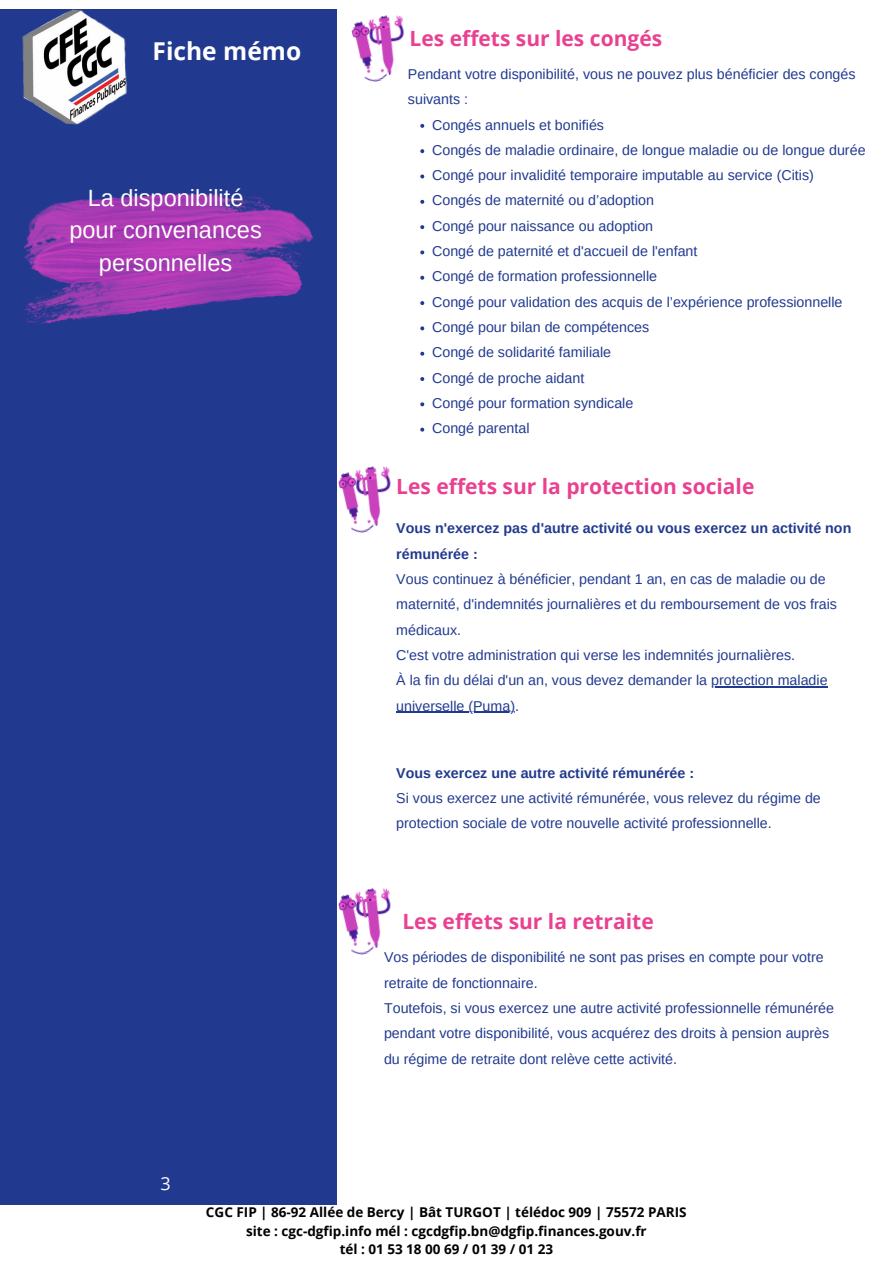
<style>
.page{position:relative;width:893px;height:1263px;background:#fff}
.page>*{position:absolute;margin:0;border:0;box-sizing:border-box;transform-origin:0 0}
.t1{font:700 32.25px/38.3px "Montserrat";color:#fefefa}
.t2{font:700 24.6px "Open Sans";color:#fff}
.t3{font:23.55px/32.6px "Arimo";color:#fefefa;text-align:center}
.t4{font:700 21px "Open Sans";color:#e94190}
.t5{font:18px "Open Sans";color:#fff}
.t6{font:14.25px/25.3px "Arimo";color:#213a8f}
.t7{font:700 14.25px/25.3px "Arimo";color:#213a8f}
.t8{font:700 13.5px/18.6px "Open Sans";color:#000;text-align:center}
</style>
<div class="page">
<div style="left:0;top:9px;width:337px;height:1195px;background:#213a8f"></div>
<img style="left:24px;top:194px;width:289px;height:131px">
<img style="left:22px;top:9px;width:105px;height:116px">
<hr style="left:711px;top:686px;width:116px;height:1px;background:#213a8f">
<hr style="left:396px;top:712px;width:119px;height:1px;background:#213a8f">
<img style="left:338px;top:466px;width:53px;height:67px">
<img style="left:338px;top:888px;width:53px;height:67px">
<img style="left:351px;top:15px;width:54px;height:67px">
<svg style="left:420px;top:124px;width:4px;height:4px"></svg>
<svg style="left:420px;top:149px;width:4px;height:4px"></svg>
<svg style="left:420px;top:175px;width:4px;height:3px"></svg>
<svg style="left:420px;top:200px;width:4px;height:4px"></svg>
<svg style="left:420px;top:225px;width:4px;height:4px"></svg>
<svg style="left:420px;top:250px;width:4px;height:4px"></svg>
<svg style="left:420px;top:276px;width:4px;height:4px"></svg>
<svg style="left:420px;top:301px;width:4px;height:4px"></svg>
<svg style="left:420px;top:326px;width:4px;height:4px"></svg>
<svg style="left:420px;top:352px;width:4px;height:4px"></svg>
<svg style="left:420px;top:377px;width:4px;height:4px"></svg>
<svg style="left:420px;top:402px;width:4px;height:4px"></svg>
<svg style="left:420px;top:428px;width:4px;height:4px"></svg>
<h2 class="t2" style="left:152px;top:34px;width:150px">Fiche mémo</h2>
<h3 class="t3" style="left:69px;top:181px;width:194px">La disponibilité pour convenances personnelles</h3>
<h1 class="t1" style="left:24px;top:193px;width:282px">L'ENTRETIEN<br>PROFESSIONNEL</h1>
<p class="t5" style="left:160px;top:1171px;width:12px">3</p>
<h3 class="t4" style="left:409px;top:24px;width:254px">Les effets sur les congés</h3>
<p class="t6" style="left:408px;top:61px;width:449px">Pendant votre disponibilité, vous ne pouvez plus bénéficier des congés</p>
<p class="t6" style="left:408px;top:87px;width:62px">suivants :</p>
<p class="t6" style="left:432px;top:112px;width:173px">Congés annuels et bonifiés</p>
<p class="t6" style="left:432px;top:137px;width:435px">Congés de maladie ordinaire, de longue maladie ou de longue durée</p>
<p class="t6" style="left:432px;top:163px;width:383px">Congé pour invalidité temporaire imputable au service (Citis)</p>
<p class="t6" style="left:432px;top:188px;width:223px">Congés de maternité ou d’adoption</p>
<p class="t6" style="left:432px;top:213px;width:222px">Congé pour naissance ou adoption</p>
<p class="t6" style="left:432px;top:238px;width:267px">Congé de paternité et d'accueil de l'enfant</p>
<p class="t6" style="left:432px;top:264px;width:226px">Congé de formation professionnelle</p>
<p class="t6" style="left:432px;top:289px;width:412px">Congé pour validation des acquis de l’expérience professionnelle</p>
<p class="t6" style="left:432px;top:314px;width:219px">Congé pour bilan de compétences</p>
<p class="t6" style="left:432px;top:340px;width:180px">Congé de solidarité familiale</p>
<p class="t6" style="left:432px;top:365px;width:154px">Congé de proche aidant</p>
<p class="t6" style="left:432px;top:390px;width:203px">Congé pour formation syndicale</p>
<p class="t6" style="left:432px;top:416px;width:99px">Congé parental</p>
<h3 class="t4" style="left:396px;top:472px;width:360px">Les effets sur la protection sociale</h3>
<p class="t7" style="left:396px;top:516px;width:456px">Vous n'exercez pas d'autre activité ou vous exercez un activité non rémunérée :</p>
<p class="t6" style="left:396px;top:566px;width:442px">Vous continuez à bénéficier, pendant 1 an, en cas de maladie ou de maternité, d'indemnités journalières et du remboursement de vos frais médicaux.<br>C'est votre administration qui verse les indemnités journalières.<br>À la fin du délai d'un an, vous devez demander la protection maladie universelle (Puma).</p>
<p class="t7" style="left:396px;top:760px;width:299px">Vous exercez une autre activité rémunérée :</p>
<p class="t6" style="left:396px;top:785px;width:426px">Si vous exercez une activité rémunérée, vous relevez du régime de protection sociale de votre nouvelle activité professionnelle.</p>
<h3 class="t4" style="left:402px;top:906px;width:253px">Les effets sur la retraite</h3>
<p class="t6" style="left:384px;top:944px;width:451px">Vos périodes de disponibilité ne sont pas prises en compte pour votre retraite de fonctionnaire.<br>Toutefois, si vous exercez une autre activité professionnelle rémunérée pendant votre disponibilité, vous acquérez des droits à pension auprès du régime de retraite dont relève cette activité.</p>
<p class="t8" style="left:206px;top:1202px;width:482px">CGC FIP | 86-92 Allée de Bercy | Bât TURGOT | télédoc 909 | 75572 PARIS site : cgc-dgfip.info mél : cgcdgfip.bn@dgfip.finances.gouv.fr<br>tél : 01 53 18 00 69 / 01 39 / 01 23</p>
</div>
